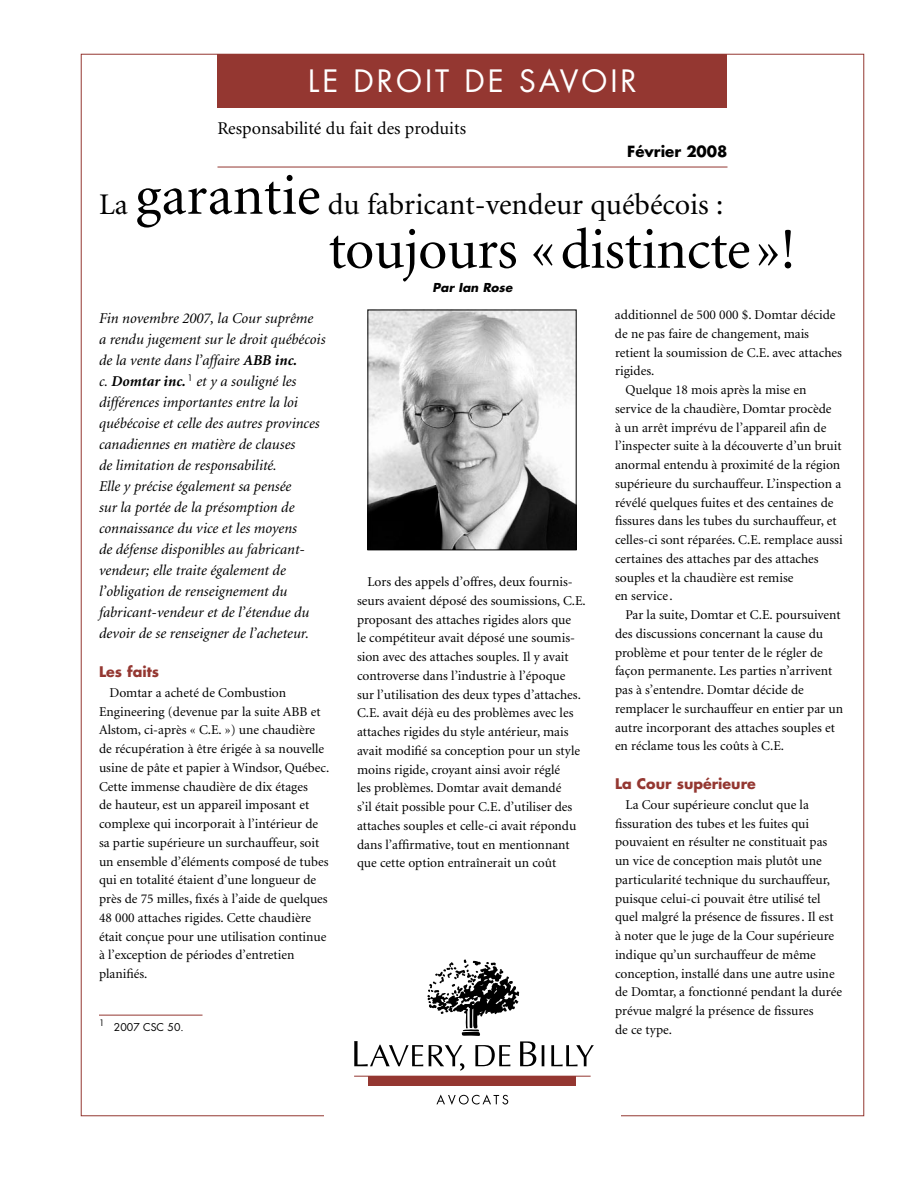
<style>
.page{position:relative;width:918px;height:1188px;background:#fff}
.page>*{position:absolute;margin:0;border:0;box-sizing:border-box;transform-origin:0 0}
.t1{font:57px "Minion";letter-spacing:-.01em;color:#000}
.t2{font:30px "Minion";color:#000}
.t3{font:30px "Futura";letter-spacing:.1em;color:#fff}
.t4{font:18px "Minion";color:#000}
.t5{font:italic 15px/21px "Minion";color:#000}
.t6{font:700 15px "Futura";color:#000}
.t7{font:700 14.25px "Futura";color:#943731}
.t8{font:13.5px/18.8px "Minion";color:#000}
.t9{font:italic 700 12px "Futura";color:#000}
.t10{font:10.5px "Futura";color:#000}
.t11{font:8.7px "Futura";color:#000}
.s1{font-size:57px}
.s2{font-weight:700}
</style>
<div class="page">
<svg style="left:542px;top:1045px;width:2px;height:21px"></svg>
<svg style="left:551px;top:1045px;width:43px;height:21px"></svg>
<svg style="left:436px;top:1095px;width:72px;height:10px"></svg>
<hr style="left:354px;top:1076px;width:237px;height:1px;background:#943731">
<div style="left:369px;top:1076px;width:207px;height:9px;background:#943731"></div>
<svg style="left:354px;top:959px;width:182px;height:112px"></svg>
<div style="left:218px;top:54px;width:510px;height:54px;background:#943731"></div>
<hr style="left:218px;top:167px;width:510px;height:1px;background:#943731">
<img style="left:370px;top:312px;width:204px;height:236px">
<div style="left:368px;top:310px;width:208px;height:240px;border:1px solid #000"></div>
<hr style="left:99px;top:1015px;width:103px;height:1px;background:#943731">
<h2 class="t3" style="left:308px;top:62px;width:330px">LE DROIT DE SAVOIR</h2>
<h3 class="t4" style="left:218px;top:119px;width:250px">Responsabilité du fait des produits</h3>
<h2 class="t2" style="left:99px;top:189px;width:626px">La <span class="s1">garantie</span> du fabricant-vendeur québécois :</h2>
<h1 class="t1" style="left:328px;top:221px;width:469px">toujours «distincte»!</h1>
<p class="t9" style="left:433px;top:279px;width:81px">Par Ian Rose</p>
<p class="t5" style="left:99px;top:309px;width:228px">Fin novembre 2007, la Cour suprême<br>a rendu jugement sur le droit québécois de la vente dans l’affaire <span class="s2">ABB inc.<br></span>c. <span class="s2">Domtar inc.</span> <sup>1</sup> et y a souligné les différences importantes entre la loi québécoise et celle des autres provinces canadiennes en matière de clauses<br>de limitation de responsabilité.<br>Elle y précise également sa pensée<br>sur la portée de la présomption de connaissance du vice et les moyens<br>de défense disponibles au fabricant&shy;vendeur; elle traite également de l’obligation de renseignement du fabricant-vendeur et de l’étendue du devoir de se renseigner de l’acheteur.</p>
<p class="t7" style="left:99px;top:662px;width:62px">Les faits</p>
<p class="t8" style="left:99px;top:684px;width:232px;text-indent:10px">Domtar a acheté de Combustion Engineering (devenue par la suite ABB et Alstom, ci-après « C.E. ») une chaudière de récupération à être érigée à sa nouvelle usine de pâte et papier à Windsor, Québec.<br>Cette immense chaudière de dix étages<br>de hauteur, est un appareil imposant et complexe qui incorporait à l’intérieur de sa partie supérieure un surchauffeur, soit un ensemble d’éléments composé de tubes qui en totalité étaient d’une longueur de près de 75 milles, fixés à l’aide de quelques 48 000 attaches rigides. Cette chaudière était conçue pour une utilisation continue à l’exception de périodes d’entretien planifiés.</p>
<p class="t11" style="left:99px;top:1017px;width:7px">1</p>
<p class="t10" style="left:114px;top:1020px;width:71px">2007 CSC 50.</p>
<p class="t6" style="left:627px;top:142px;width:102px">Février 2008</p>
<p class="t8" style="left:615px;top:306px;width:222px">additionnel de 500 000 $. Domtar décide</p>
<p class="t8" style="left:615px;top:325px;width:196px">de ne pas faire de changement, mais</p>
<p class="t8" style="left:615px;top:343px;width:229px">retient la soumission de C.E. avec attaches</p>
<p class="t8" style="left:615px;top:362px;width:41px">rigides.</p>
<p class="t8" style="left:626px;top:381px;width:183px">Quelque 18 mois après la mise en</p>
<p class="t8" style="left:615px;top:400px;width:218px">service de la chaudière, Domtar procède</p>
<p class="t8" style="left:615px;top:418px;width:213px">à un arrêt imprévu de l’appareil afin de</p>
<p class="t8" style="left:615px;top:437px;width:228px">l’inspecter suite à la découverte d’un bruit</p>
<p class="t8" style="left:615px;top:456px;width:227px">anormal entendu à proximité de la région</p>
<p class="t8" style="left:615px;top:475px;width:228px">supérieure du surchauffeur. L’inspection a</p>
<p class="t8" style="left:615px;top:493px;width:220px">révélé quelques fuites et des centaines de</p>
<p class="t8" style="left:615px;top:512px;width:223px">fissures dans les tubes du surchauffeur, et</p>
<p class="t8" style="left:615px;top:531px;width:229px">celles-ci sont réparées. C.E. remplace aussi</p>
<p class="t8" style="left:615px;top:550px;width:205px">certaines des attaches par des attaches</p>
<p class="t8" style="left:615px;top:568px;width:180px">souples et la chaudière est remise</p>
<p class="t8" style="left:615px;top:587px;width:59px">en service .</p>
<p class="t8" style="left:626px;top:606px;width:217px">Par la suite, Domtar et C.E. poursuivent</p>
<p class="t8" style="left:615px;top:625px;width:210px">des discussions concernant la cause du</p>
<p class="t8" style="left:615px;top:643px;width:209px">problème et pour tenter de le régler de</p>
<p class="t8" style="left:615px;top:662px;width:219px">façon permanente. Les parties n’arrivent</p>
<p class="t8" style="left:615px;top:681px;width:190px">pas à s’entendre. Domtar décide de</p>
<p class="t8" style="left:615px;top:700px;width:230px">remplacer le surchauffeur en entier par un</p>
<p class="t8" style="left:615px;top:718px;width:221px">autre incorporant des attaches souples et</p>
<p class="t8" style="left:615px;top:737px;width:171px">en réclame tous les coûts à C.E.</p>
<p class="t7" style="left:615px;top:774px;width:142px">La Cour supérieure</p>
<p class="t8" style="left:615px;top:796px;width:229px;text-indent:10px">La Cour supérieure conclut que la fissuration des tubes et les fuites qui pouvaient en résulter ne constituait pas un vice de conception mais plutôt une particularité technique du surchauffeur, puisque celui-ci pouvait être utilisé tel quel malgré la présence de fissures . Il est à noter que le juge de la Cour supérieure indique qu’un surchauffeur de même conception, installé dans une autre usine de Domtar, a fonctionné pendant la durée prévue malgré la présence de fissures<br>de ce type.</p>
<p class="t8" style="left:357px;top:573px;width:230px;text-indent:10px">Lors des appels d’offres, deux fournis&shy;seurs avaient déposé des soumissions, C.E. proposant des attaches rigides alors que<br>le compétiteur avait déposé une soumis&shy;sion avec des attaches souples. Il y avait controverse dans l’industrie à l’époque sur l’utilisation des deux types d’attaches.<br>C.E. avait déjà eu des problèmes avec les attaches rigides du style antérieur, mais avait modifié sa conception pour un style moins rigide, croyant ainsi avoir réglé<br>les problèmes. Domtar avait demandé<br>s’il était possible pour C.E. d’utiliser des attaches souples et celle-ci avait répondu dans l’affirmative, tout en mentionnant que cette option entraînerait un coût</p>
</div>
